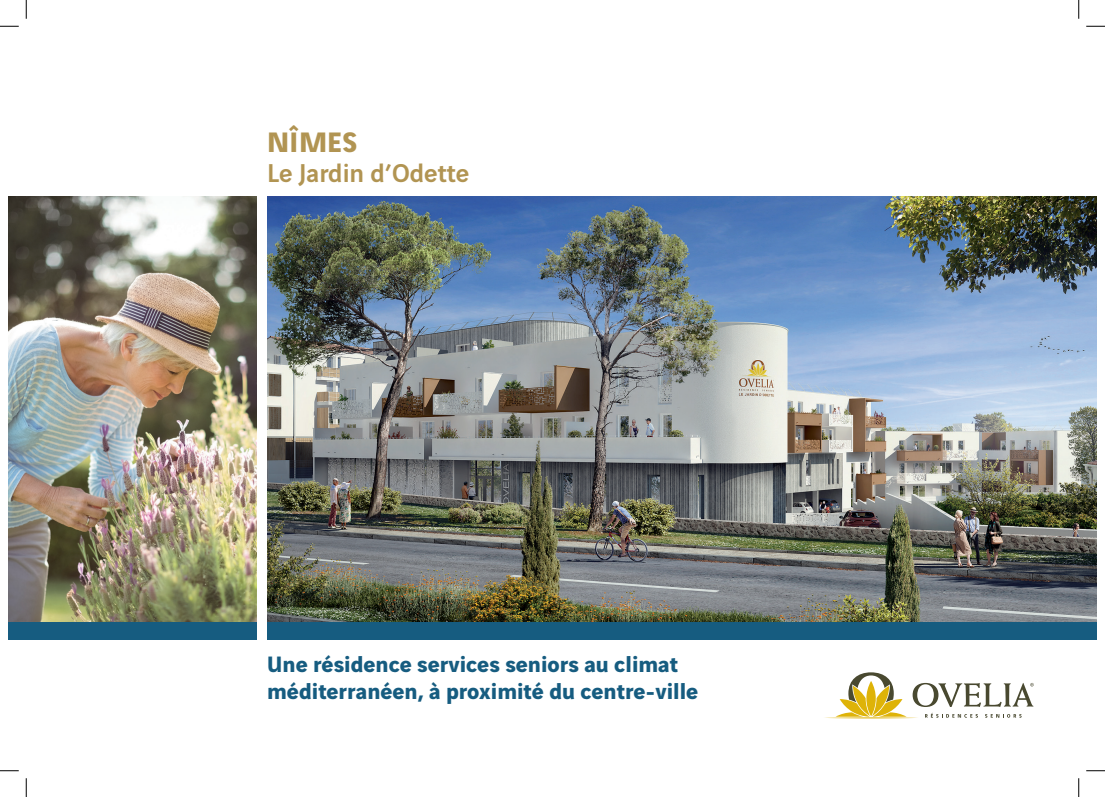
<style>
.page{position:relative;width:1105px;height:797px;background:#fff}
.page>*{position:absolute;margin:0;border:0;box-sizing:border-box;transform-origin:0 0}
.t1{font:700 30px "Vinci Sans";letter-spacing:.02em;color:#b19452}
.t2{font:500 27.5px "Vinci Sans";color:#b19452}
.t3{font:700 23.75px/27.5px "Vinci Sans";color:#165c80}
</style>
<div class="page">
<img style="left:9px;top:196px;width:248px;height:425px">
<img style="left:267px;top:196px;width:829px;height:425px">
<div style="left:267px;top:621px;width:829px;height:18px;background:#165c80"></div>
<div style="left:9px;top:621px;width:248px;height:18px;background:#165c80"></div>
<svg style="left:825px;top:672px;width:209px;height:46px"></svg>
<svg style="left:0;top:25px;width:19px;height:2px"></svg>
<svg style="left:1086px;top:25px;width:19px;height:2px"></svg>
<svg style="left:0;top:770px;width:19px;height:1px"></svg>
<svg style="left:1086px;top:770px;width:19px;height:1px"></svg>
<svg style="left:25px;top:0;width:2px;height:19px"></svg>
<svg style="left:25px;top:778px;width:2px;height:19px"></svg>
<svg style="left:1078px;top:0;width:1px;height:19px"></svg>
<svg style="left:1078px;top:778px;width:1px;height:19px"></svg>
<p class="t1" style="left:267px;top:118px;width:91px">NÎMES</p>
<p class="t2" style="left:267px;top:152px;width:204px">Le Jardin d’Odette</p>
<p class="t3" style="left:267px;top:647px;width:433px">Une résidence services seniors au climat méditerranéen, à proximité du centre-ville</p>
</div>
